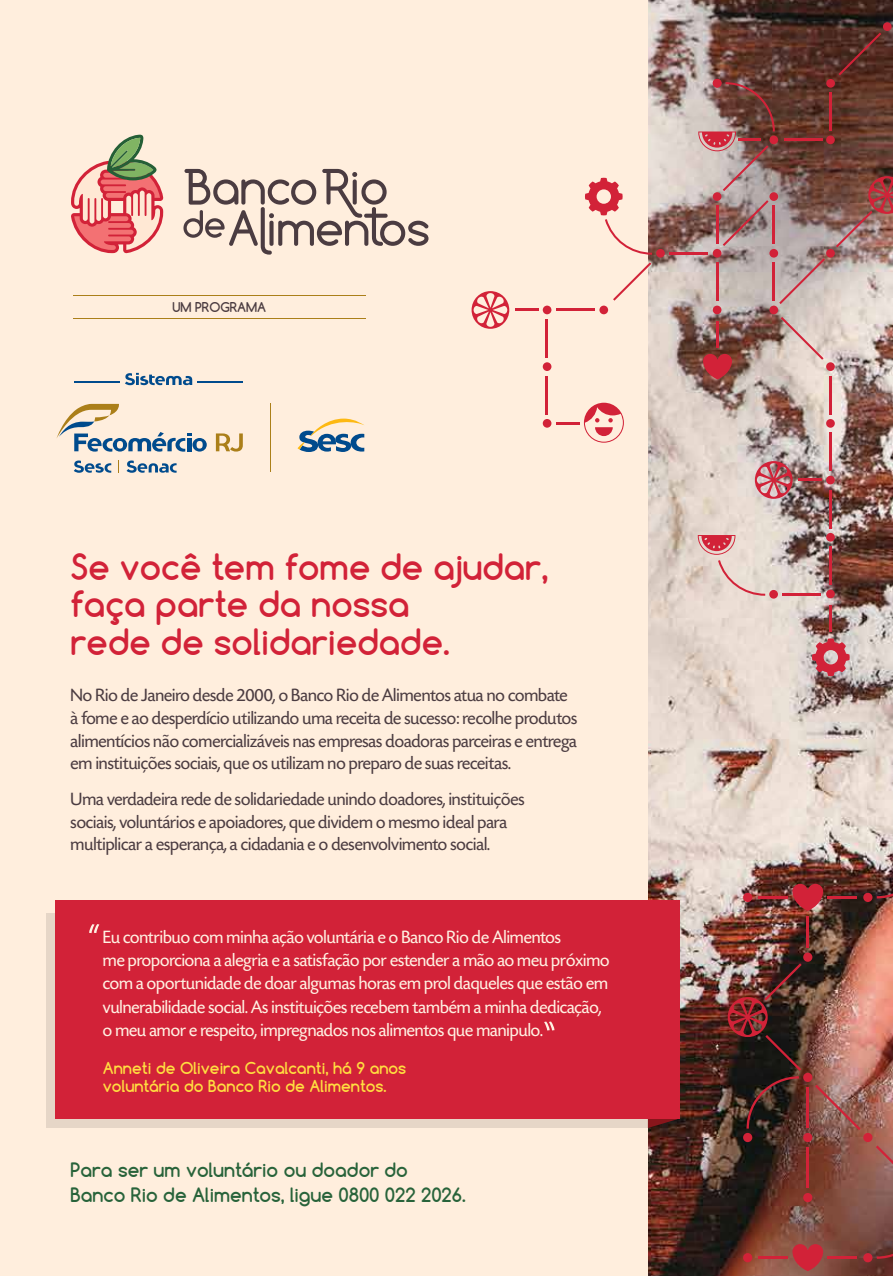
<style>
.page{position:relative;width:893px;height:1276px;background:#fff}
.page>*{position:absolute;margin:0;border:0;box-sizing:border-box;transform-origin:0 0}
.t1{font:700 34.2px/37.3px "Comfortaa";color:#d22238}
.t2{font:18.75px/22.6px "Today SHOP";color:#4b3c41}
.t3{font:18.75px/23.4px "Today SHOP";color:#fff1e2}
.t4{font:700 18.75px/24.9px "Comfortaa";color:#28633a}
.t5{font:700 15.6px/18.8px "Comfortaa";color:#ffde40}
.t6{font:700 12.75px "Comfortaa";color:#4b3c41}
</style>
<div class="page">
<img style="left:648px;top:0;width:245px;height:1276px">
<div style="left:0;top:0;width:648px;height:1276px;background:#fed"></div>
<div style="left:47px;top:913px;width:615px;height:214px;background:linear-gradient(to right,#e6d6c7,#e6d6c7)"></div>
<svg style="left:648px;top:1118px;width:31px;height:10px"></svg>
<div style="left:55px;top:900px;width:624px;height:218px;background:#d22238"></div>
<svg style="left:89px;top:924px;width:10px;height:9px"></svg>
<svg style="left:544px;top:1021px;width:10px;height:9px"></svg>
<svg style="left:183px;top:169px;width:245px;height:86px"></svg>
<svg style="left:71px;top:135px;width:92px;height:118px"></svg>
<svg style="left:297px;top:418px;width:67px;height:34px"></svg>
<hr style="left:270px;top:403px;width:1px;height:69px;background:#ab7f19">
<svg style="left:125px;top:373px;width:67px;height:12px"></svg>
<hr style="left:74px;top:381px;width:46px;height:1px;background:#004b8d">
<hr style="left:197px;top:381px;width:46px;height:1px;background:#004b8d">
<svg style="left:118px;top:460px;width:1px;height:12px"></svg>
<svg style="left:74px;top:460px;width:37px;height:13px"></svg>
<svg style="left:127px;top:460px;width:50px;height:13px"></svg>
<svg style="left:56px;top:404px;width:151px;height:48px"></svg>
<svg style="left:216px;top:433px;width:27px;height:18px"></svg>
<hr style="left:74px;top:295px;width:292px;height:1px;background:#ab7f19">
<hr style="left:74px;top:319px;width:292px;height:1px;background:#ab7f19">
<div style="left:713px;top:79px;width:8px;height:9px;background:#d22238;border-radius:50%"></div>
<div style="left:826px;top:136px;width:9px;height:8px;background:#d22238;border-radius:50%"></div>
<div style="left:769px;top:136px;width:9px;height:8px;background:#d22238;border-radius:50%"></div>
<div style="left:769px;top:192px;width:9px;height:9px;background:#d22238;border-radius:50%"></div>
<div style="left:713px;top:192px;width:8px;height:9px;background:#d22238;border-radius:50%"></div>
<div style="left:826px;top:249px;width:9px;height:9px;background:#d22238;border-radius:50%"></div>
<div style="left:769px;top:249px;width:9px;height:9px;background:#d22238;border-radius:50%"></div>
<div style="left:713px;top:249px;width:8px;height:9px;background:#d22238;border-radius:50%"></div>
<div style="left:656px;top:249px;width:9px;height:9px;background:#d22238;border-radius:50%"></div>
<div style="left:769px;top:590px;width:9px;height:8px;background:#d22238;border-radius:50%"></div>
<div style="left:769px;top:306px;width:9px;height:8px;background:#d22238;border-radius:50%"></div>
<div style="left:713px;top:306px;width:8px;height:8px;background:#d22238;border-radius:50%"></div>
<div style="left:599px;top:306px;width:9px;height:8px;background:#d22238;border-radius:50%"></div>
<div style="left:543px;top:306px;width:8px;height:8px;background:#d22238;border-radius:50%"></div>
<hr style="left:784px;top:139px;width:39px;height:2px;background:#d22238">
<hr style="left:669px;top:253px;width:39px;height:2px;background:#d22238">
<hr style="left:783px;top:594px;width:38px;height:2px;background:#d22238">
<hr style="left:716px;top:262px;width:2px;height:38px;background:#d22238">
<hr style="left:773px;top:205px;width:2px;height:39px;background:#d22238">
<hr style="left:773px;top:262px;width:2px;height:38px;background:#d22238">
<hr style="left:716px;top:205px;width:2px;height:39px;background:#d22238">
<svg style="left:723px;top:200px;width:45px;height:46px;background:#9d8180"></svg>
<svg style="left:585px;top:178px;width:67px;height:77px"></svg>
<svg style="left:812px;top:638px;width:38px;height:38px"></svg>
<svg style="left:698px;top:82px;width:77px;height:109px;background:#9e7774"></svg>
<svg style="left:698px;top:535px;width:67px;height:61px;background:#e3c0bb"></svg>
<svg style="left:703px;top:354px;width:29px;height:25px"></svg>
<hr style="left:716px;top:321px;width:2px;height:26px;background:#d22238">
<div style="left:826px;top:589px;width:9px;height:9px;background:#d22238;border-radius:50%"></div>
<div style="left:826px;top:476px;width:9px;height:8px;background:#d22238;border-radius:50%"></div>
<hr style="left:829px;top:546px;width:2px;height:38px;background:#d22238">
<hr style="left:829px;top:432px;width:2px;height:38px;background:#d22238">
<hr style="left:829px;top:605px;width:2px;height:26px;background:#d22238">
<svg style="left:781px;top:317px;width:42px;height:43px;background:#d9c1bb"></svg>
<div style="left:826px;top:362px;width:9px;height:9px;background:#d22238;border-radius:50%"></div>
<div style="left:883px;top:22px;width:9px;height:9px;background:#d22238;border-radius:50%"></div>
<div style="left:826px;top:79px;width:9px;height:9px;background:#d22238;border-radius:50%"></div>
<svg style="left:838px;top:33px;width:43px;height:42px;background:#582b24"></svg>
<hr style="left:830px;top:93px;width:2px;height:38px;background:#d22238">
<div style="left:826px;top:533px;width:9px;height:8px;background:#d22238;border-radius:50%"></div>
<div style="left:826px;top:419px;width:9px;height:9px;background:#d22238;border-radius:50%"></div>
<hr style="left:829px;top:376px;width:2px;height:39px;background:#d22238">
<hr style="left:829px;top:490px;width:2px;height:39px;background:#d22238">
<div style="left:543px;top:362px;width:8px;height:9px;background:#d22238;border-radius:50%"></div>
<div style="left:543px;top:419px;width:8px;height:9px;background:#d22238;border-radius:50%"></div>
<hr style="left:546px;top:320px;width:2px;height:38px;background:#d22238">
<hr style="left:546px;top:377px;width:2px;height:38px;background:#d22238">
<svg style="left:779px;top:258px;width:46px;height:46px;background:#bfaaa9"></svg>
<svg style="left:836px;top:176px;width:57px;height:71px;background:#945d58"></svg>
<svg style="left:472px;top:291px;width:37px;height:38px"></svg>
<svg style="left:755px;top:461px;width:38px;height:38px"></svg>
<svg style="left:613px;top:262px;width:38px;height:39px"></svg>
<hr style="left:556px;top:309px;width:39px;height:2px;background:#d22238">
<hr style="left:515px;top:309px;width:24px;height:2px;background:#d22238">
<hr style="left:798px;top:479px;width:24px;height:2px;background:#d22238">
<hr style="left:556px;top:422px;width:23px;height:2px;background:#d22238">
<svg style="left:584px;top:403px;width:40px;height:40px"></svg>
<div style="left:803px;top:952px;width:9px;height:9px;background:#d22238;border-radius:50%"></div>
<div style="left:863px;top:1133px;width:9px;height:9px;background:#d22238;border-radius:50%"></div>
<div style="left:803px;top:1133px;width:9px;height:9px;background:#d22238;border-radius:50%"></div>
<div style="left:743px;top:1133px;width:9px;height:9px;background:#d22238;border-radius:50%"></div>
<div style="left:803px;top:1193px;width:9px;height:9px;background:#d22238;border-radius:50%"></div>
<div style="left:863px;top:1253px;width:9px;height:9px;background:#d22238;border-radius:50%"></div>
<div style="left:863px;top:893px;width:9px;height:9px;background:#d22238;border-radius:50%"></div>
<div style="left:743px;top:1253px;width:9px;height:9px;background:#d22238;border-radius:50%"></div>
<div style="left:743px;top:893px;width:9px;height:9px;background:#d22238;border-radius:50%"></div>
<div style="left:803px;top:1072px;width:9px;height:10px;background:#d22238;border-radius:50%"></div>
<svg style="left:876px;top:1145px;width:17px;height:19px"></svg>
<svg style="left:815px;top:1084px;width:46px;height:46px;background:#9b6860"></svg>
<svg style="left:792px;top:1244px;width:31px;height:27px"></svg>
<svg style="left:792px;top:884px;width:31px;height:27px"></svg>
<svg style="left:877px;top:1206px;width:16px;height:52px"></svg>
<svg style="left:877px;top:846px;width:16px;height:52px"></svg>
<svg style="left:746px;top:1076px;width:53px;height:52px;background:#38231e"></svg>
<hr style="left:827px;top:1256px;width:30px;height:2px;background:#d22238">
<hr style="left:827px;top:896px;width:30px;height:2px;background:#d22238">
<hr style="left:758px;top:1256px;width:30px;height:2px;background:#d22238">
<hr style="left:758px;top:896px;width:30px;height:2px;background:#d22238">
<hr style="left:807px;top:1147px;width:2px;height:40px;background:#d22238">
<hr style="left:807px;top:1087px;width:2px;height:41px;background:#d22238">
<hr style="left:807px;top:916px;width:2px;height:31px;background:#d22238">
<img style="left:728px;top:963px;width:74px;height:107px">
<p class="t6" style="left:172px;top:299px;width:95px">UM PROGRAMA</p>
<h1 class="t1" style="left:71px;top:548px;width:479px">Se você tem fome de ajudar, faça parte da nossa<br>rede de solidariedade.</h1>
<p class="t2" style="left:71px;top:684px;width:508px">No Rio de Janeiro desde 2000, o Banco Rio de Alimentos atua no combate à fome e ao desperdício utilizando uma receita de sucesso: recolhe produtos alimentícios não comercializáveis nas empresas doadoras parceiras e entrega em instituições sociais, que os utilizam no preparo de suas receitas.</p>
<p class="t2" style="left:71px;top:788px;width:456px">Uma verdadeira rede de solidariedade unindo doadores, instituições sociais, voluntários e apoiadores, que dividem o mesmo ideal para multiplicar a esperança, a cidadania e o desenvolvimento social.</p>
<p class="t3" style="left:103px;top:925px;width:508px">Eu contribuo com minha ação voluntária e o Banco Rio de Alimentos<br>me proporciona a alegria e a satisfação por estender a mão ao meu próximo com a oportunidade de doar algumas horas em prol daqueles que estão em vulnerabilidade social. As instituições recebem também a minha dedicação, o meu amor e respeito, impregnados nos alimentos que manipulo.</p>
<p class="t5" style="left:103px;top:1058px;width:305px">Anneti de Oliveira Cavalcanti, há 9 anos voluntária do Banco Rio de Alimentos.</p>
<p class="t4" style="left:71px;top:1157px;width:397px">Para ser um voluntário ou doador do<br>Banco Rio de Alimentos, ligue 0800 022 2026.</p>
</div>
